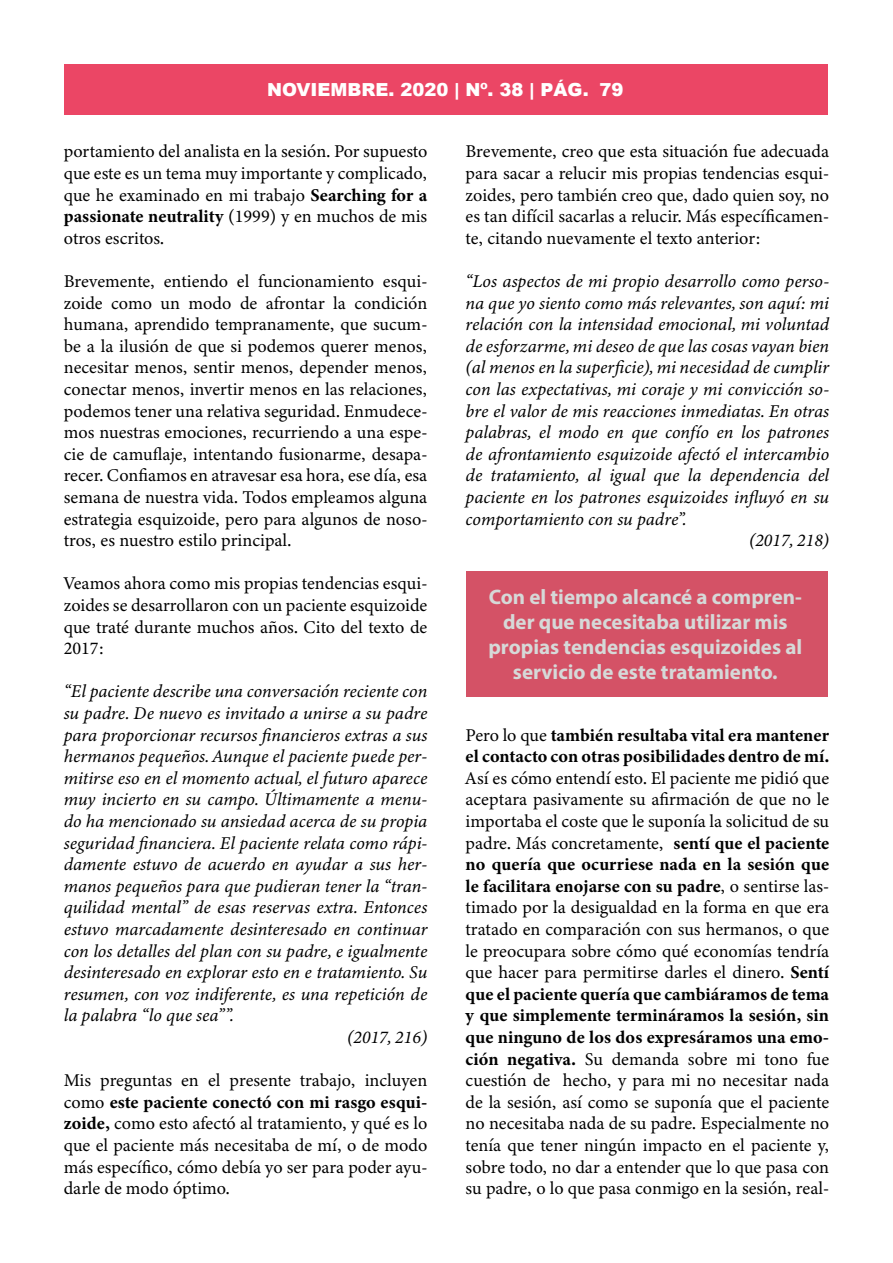
<style>
.page{position:relative;width:893px;height:1263px;background:#fff}
.page>*{position:absolute;margin:0;border:0;box-sizing:border-box;transform-origin:0 0}
.t1{font:700 21px/25.2px "Myriad Pro";color:#d6d9d8;text-align:center}
.t2{font:18px/21.6px "Minion Variable Concept";color:#000001;text-align:justify}
.t3{font:italic 18px/21.6px "Minion Variable Concept";color:#000001;text-align:justify}
.t4{font:900 18px "Arial";color:#fff}
</style>
<div class="page">
<div style="left:64px;top:65px;width:764px;height:50px;background:#eb4665"></div>
<div style="left:466px;top:571px;width:361px;height:126px;background:#d45266"></div>
<p class="t4" style="left:267px;top:77px;width:358px">NOVIEMBRE. 2020 | Nº. 38 | PÁG. 79</p>
<p class="t2" style="left:64px;top:141px;width:365px">portamiento del analista en la sesión. Por supuesto que este es un tema muy importante y complicado, que he examinado en mi trabajo Searching for a passionate neutrality (1999) y en muchos de mis otros escritos.</p>
<p class="t2" style="left:64px;top:270px;width:365px">Brevemente, entiendo el funcionamiento esqui&shy;zoide como un modo de afrontar la condición humana, aprendido tempranamente, que sucum&shy;be a la ilusión de que si podemos querer menos, necesitar menos, sentir menos, depender menos, conectar menos, invertir menos en las relaciones, podemos tener una relativa seguridad. Enmudece&shy;mos nuestras emociones, recurriendo a una espe&shy;cie de camuflaje, intentando fusionarme, desapa&shy;recer. Confiamos en atravesar esa hora, ese día, esa semana de nuestra vida. Todos empleamos alguna estrategia esquizoide, pero para algunos de noso&shy;tros, es nuestro estilo principal.</p>
<p class="t2" style="left:64px;top:573px;width:365px">Veamos ahora como mis propias tendencias esqui&shy;zoides se desarrollaron con un paciente esquizoide que traté durante muchos años. Cito del texto de 2017:</p>
<p class="t3" style="left:64px;top:681px;width:365px">“El paciente describe una conversación reciente con su padre. De nuevo es invitado a unirse a su padre para proporcionar recursos financieros extras a sus hermanos pequeños. Aunque el paciente puede per&shy;mitirse eso en el momento actual, el futuro aparece muy incierto en su campo. Últimamente a menu&shy;do ha mencionado su ansiedad acerca de su propia seguridad financiera. El paciente relata como rápi&shy;damente estuvo de acuerdo en ayudar a sus her&shy;manos pequeños para que pudieran tener la “tran&shy;quilidad mental” de esas reservas extra. Entonces estuvo marcadamente desinteresado en continuar con los detalles del plan con su padre, e igualmente desinteresado en explorar esto en e tratamiento. Su resumen, con voz indiferente, es una repetición de la palabra “lo que sea””.</p>
<p class="t3" style="left:347px;top:1026px;width:82px">(2017, 216)</p>
<p class="t2" style="left:64px;top:1069px;width:365px">Mis preguntas en el presente trabajo, incluyen como este paciente conectó con mi rasgo esqui&shy;zoide, como esto afectó al tratamiento, y qué es lo que el paciente más necesitaba de mí, o de modo más específico, cómo debía yo ser para poder ayu&shy;darle de modo óptimo.</p>
<p class="t2" style="left:466px;top:141px;width:365px">Brevemente, creo que esta situación fue adecuada para sacar a relucir mis propias tendencias esqui&shy;zoides, pero también creo que, dado quien soy, no es tan difícil sacarlas a relucir. Más específicamen&shy;te, citando nuevamente el texto anterior:</p>
<p class="t3" style="left:466px;top:270px;width:365px">“Los aspectos de mi propio desarrollo como perso&shy;na que yo siento como más relevantes, son aquí: mi relación con la intensidad emocional, mi voluntad de esforzarme, mi deseo de que las cosas vayan bien (al menos en la superficie), mi necesidad de cumplir con las expectativas, mi coraje y mi convicción so&shy;bre el valor de mis reacciones inmediatas. En otras palabras, el modo en que confío en los patrones de afrontamiento esquizoide afectó el intercambio de tratamiento, al igual que la dependencia del paciente en los patrones esquizoides influyó en su comportamiento con su padre”.</p>
<p class="t3" style="left:749px;top:529px;width:82px">(2017, 218)</p>
<p class="t1" style="left:488px;top:583px;width:315px">Con el tiempo alcancé a compren&shy;der que necesitaba utilizar mis propias tendencias esquizoides al servicio de este tratamiento.</p>
<p class="t2" style="left:466px;top:724px;width:365px">Pero lo que también resultaba vital era mantener el contacto con otras posibilidades dentro de mí.<br>Así es cómo entendí esto. El paciente me pidió que aceptara pasivamente su afirmación de que no le importaba el coste que le suponía la solicitud de su padre. Más concretamente, sentí que el paciente no quería que ocurriese nada en la sesión que le facilitara enojarse con su padre, o sentirse las&shy;timado por la desigualdad en la forma en que era tratado en comparación con sus hermanos, o que le preocupara sobre cómo qué economías tendría que hacer para permitirse darles el dinero. Sentí que el paciente quería que cambiáramos de tema y que simplemente termináramos la sesión, sin que ninguno de los dos expresáramos una emo&shy;ción negativa. Su demanda sobre mi tono fue cuestión de hecho, y para mi no necesitar nada de la sesión, así como se suponía que el paciente no necesitaba nada de su padre. Especialmente no tenía que tener ningún impacto en el paciente y, sobre todo, no dar a entender que lo que pasa con su padre, o lo que pasa conmigo en la sesión, real-</p>
</div>
